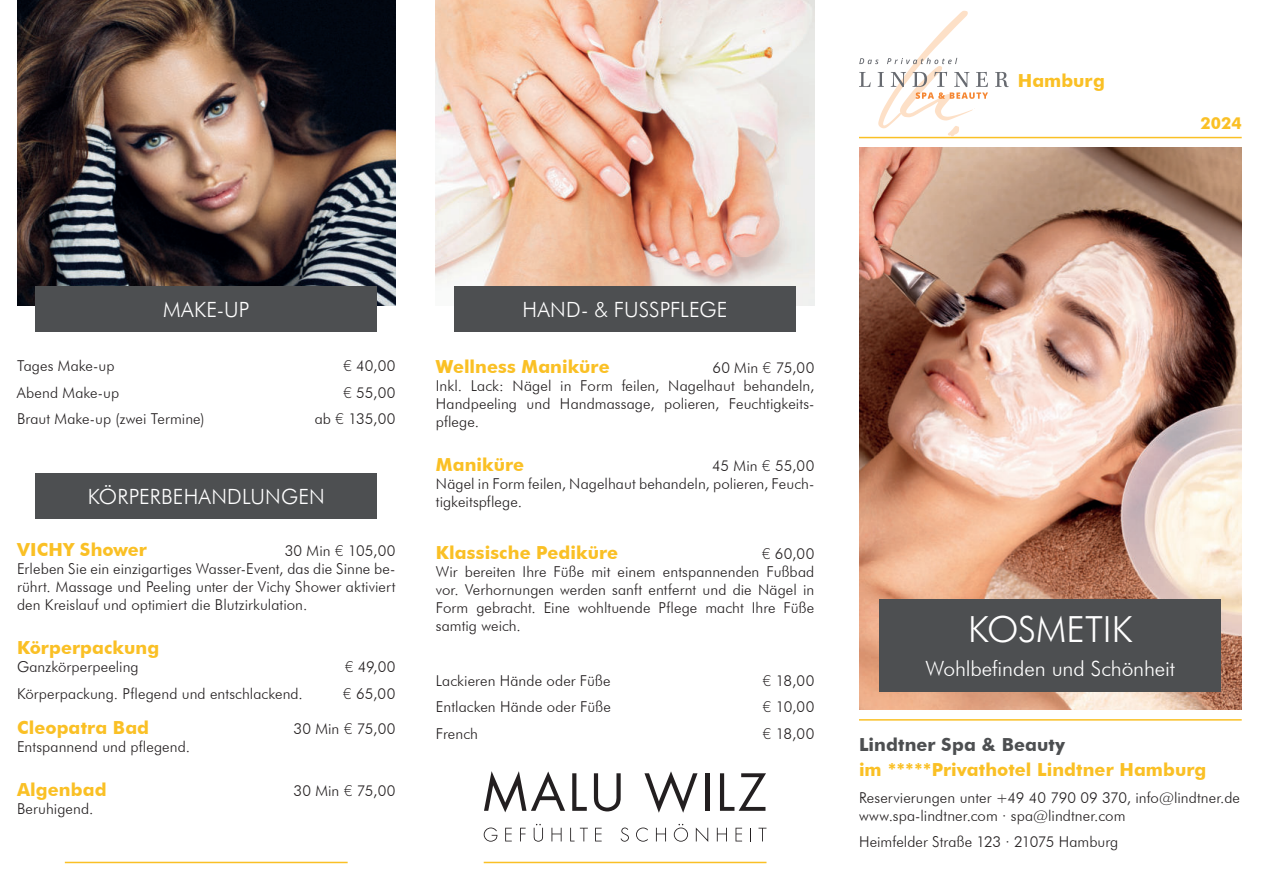
<style>
.page{position:relative;width:1263px;height:893px;background:#fff}
.page>*{position:absolute;margin:0;border:0;box-sizing:border-box;transform-origin:0 0}
.t1{font:300 36px "Futura BT";letter-spacing:-.005em;color:#fff}
.t2{font:300 21px "Futura BT";color:#fff}
.t3{font:700 18px "Futura BT";letter-spacing:.005em;color:#fac025}
.t4{font:700 18px "Futura BT";letter-spacing:.005em;color:#4d4f51}
.t5{font:700 16.5px "Futura BT";color:#fac025}
.t6{font:300 15px/18px "Futura BT";letter-spacing:.005em;color:#231f20;text-align:justify}
.s1{font-family:"Futura";font-size:14.25px}
</style>
<div class="page">
<img style="left:859px;top:147px;width:383px;height:563px">
<img style="left:436px;top:0;width:378px;height:305px">
<img style="left:17px;top:0;width:378px;height:305px">
<div style="left:36px;top:286px;width:341px;height:46px;background:#4d4f51"></div>
<div style="left:454px;top:286px;width:342px;height:46px;background:#4d4f51"></div>
<div style="left:880px;top:600px;width:341px;height:92px;background:#4d4f51"></div>
<div style="left:36px;top:474px;width:341px;height:45px;background:#4d4f51"></div>
<hr style="left:65px;top:862px;width:283px;height:1px;background:#fac025">
<hr style="left:484px;top:862px;width:282px;height:1px;background:#fac025">
<hr style="left:859px;top:137px;width:383px;height:1px;background:#fac025">
<hr style="left:859px;top:719px;width:383px;height:2px;background:#fac025">
<svg style="left:484px;top:827px;width:13px;height:15px"></svg>
<svg style="left:505px;top:828px;width:7px;height:13px"></svg>
<svg style="left:520px;top:828px;width:6px;height:13px"></svg>
<svg style="left:534px;top:824px;width:9px;height:18px"></svg>
<svg style="left:551px;top:828px;width:11px;height:13px"></svg>
<svg style="left:570px;top:828px;width:4px;height:13px"></svg>
<svg style="left:580px;top:828px;width:8px;height:13px"></svg>
<svg style="left:595px;top:828px;width:7px;height:13px"></svg>
<svg style="left:620px;top:827px;width:9px;height:15px"></svg>
<svg style="left:636px;top:827px;width:12px;height:15px"></svg>
<svg style="left:656px;top:828px;width:10px;height:13px"></svg>
<svg style="left:674px;top:824px;width:14px;height:18px"></svg>
<svg style="left:696px;top:827px;width:12px;height:15px"></svg>
<svg style="left:717px;top:828px;width:10px;height:13px"></svg>
<svg style="left:735px;top:828px;width:7px;height:13px"></svg>
<svg style="left:750px;top:828px;width:1px;height:13px"></svg>
<svg style="left:758px;top:828px;width:8px;height:13px"></svg>
<svg style="left:484px;top:771px;width:81px;height:41px"></svg>
<svg style="left:572px;top:773px;width:15px;height:38px"></svg>
<svg style="left:594px;top:773px;width:27px;height:38px"></svg>
<svg style="left:644px;top:771px;width:53px;height:42px"></svg>
<hr style="left:705px;top:773px;width:4px;height:38px;background:#231f20">
<svg style="left:720px;top:773px;width:46px;height:38px"></svg>
<svg style="left:995px;top:72px;width:14px;height:15px"></svg>
<svg style="left:859px;top:11px;width:129px;height:126px"></svg>
<p class="t3" style="left:1018px;top:73px;width:89px">Hamburg</p>
<p class="t5" style="left:1200px;top:116px;width:43px">2024</p>
<h2 class="t2" style="left:163px;top:301px;width:88px">MAKE-UP</h2>
<h2 class="t2" style="left:522px;top:301px;width:207px">HAND- &amp; FUSSPFLEGE</h2>
<p class="t6" style="left:17px;top:358px;width:99px">Tages Make-up</p>
<p class="t6" style="left:343px;top:358px;width:54px"><span class="s1">€</span> 40,00</p>
<p class="t6" style="left:17px;top:385px;width:104px">Abend Make-up</p>
<p class="t6" style="left:343px;top:385px;width:54px"><span class="s1">€</span> 55,00</p>
<p class="t6" style="left:17px;top:411px;width:189px">Braut Make-up (zwei Termine)</p>
<p class="t6" style="left:315px;top:411px;width:82px">ab <span class="s1">€</span> 135,00</p>
<h2 class="t2" style="left:88px;top:488px;width:238px">KÖRPERBEHANDLUNGEN</h2>
<p class="t3" style="left:17px;top:542px;width:132px">VICHY Shower</p>
<p class="t6" style="left:17px;top:543px;width:380px;text-indent:268px">30 Min <span class="s1">€</span> 105,00<br>Erleben Sie ein einzigartiges Wasser-Event, das die Sinne be&shy;rührt. Massage und Peeling unter der Vichy Shower aktiviert den Kreislauf und optimiert die Blutzirkulation.</p>
<p class="t3" style="left:17px;top:640px;width:144px">Körperpackung</p>
<p class="t6" style="left:17px;top:658px;width:123px">Ganzkörperpeeling</p>
<p class="t6" style="left:345px;top:658px;width:52px"><span class="s1">€</span> 49,00</p>
<p class="t6" style="left:17px;top:685px;width:287px">Körperpackung. Pflegend und entschlackend.</p>
<p class="t6" style="left:343px;top:685px;width:54px"><span class="s1">€</span> 65,00</p>
<p class="t3" style="left:17px;top:720px;width:134px">Cleopatra Bad</p>
<p class="t6" style="left:294px;top:721px;width:103px">30 Min <span class="s1">€</span> 75,00</p>
<p class="t6" style="left:17px;top:739px;width:175px">Entspannend und pflegend.</p>
<p class="t3" style="left:17px;top:782px;width:91px">Algenbad</p>
<p class="t6" style="left:294px;top:783px;width:103px">30 Min <span class="s1">€</span> 75,00</p>
<p class="t6" style="left:17px;top:801px;width:78px">Beruhigend.</p>
<p class="t3" style="left:436px;top:360px;width:175px">Wellness Maniküre</p>
<p class="t6" style="left:436px;top:360px;width:380px;text-indent:277px">60 Min <span class="s1">€</span> 75,00<br>Inkl. Lack: Nägel in Form feilen, Nagelhaut behandeln, Handpeeling und Handmassage, polieren, Feuchtigkeits&shy;pflege.</p>
<p class="t3" style="left:436px;top:457px;width:90px">Maniküre</p>
<p class="t6" style="left:436px;top:458px;width:380px;text-indent:276px">45 Min <span class="s1">€</span> 55,00<br>Nägel in Form feilen, Nagelhaut behandeln, polieren, Feuch&shy;tigkeitspflege.</p>
<p class="t3" style="left:436px;top:545px;width:184px">Klassische Pediküre</p>
<p class="t6" style="left:436px;top:546px;width:380px;text-indent:326px"><span class="s1">€</span> 60,00<br>Wir bereiten Ihre Füße mit einem entspannenden Fußbad vor. Verhornungen werden sanft entfernt und die Nägel in Form gebracht. Eine wohltuende Pflege macht Ihre Füße samtig weich.</p>
<p class="t6" style="left:436px;top:672px;width:176px">Lackieren Hände oder Füße</p>
<p class="t6" style="left:762px;top:672px;width:53px"><span class="s1">€</span> 18,00</p>
<p class="t6" style="left:436px;top:699px;width:177px">Entlacken Hände oder Füße</p>
<p class="t6" style="left:763px;top:699px;width:53px"><span class="s1">€</span> 10,00</p>
<p class="t6" style="left:436px;top:726px;width:44px">French</p>
<p class="t6" style="left:762px;top:726px;width:53px"><span class="s1">€</span> 18,00</p>
<h1 class="t1" style="left:968px;top:615px;width:166px">KOSMETIK</h1>
<h2 class="t2" style="left:925px;top:660px;width:251px">Wohlbefinden und Schönheit</h2>
<p class="t4" style="left:859px;top:737px;width:208px">Lindtner Spa &amp; Beauty</p>
<p class="t3" style="left:859px;top:762px;width:349px">im *****Privathotel Lindtner Hamburg</p>
<p class="t6" style="left:859px;top:790px;width:382px">Reservierungen unter +49 40 790 09 370, info@lindtner.de www.spa-lindtner.com · spa@lindtner.com</p>
<p class="t6" style="left:859px;top:834px;width:261px">Heimfelder Straße 123 · 21075 Hamburg</p>
</div>
